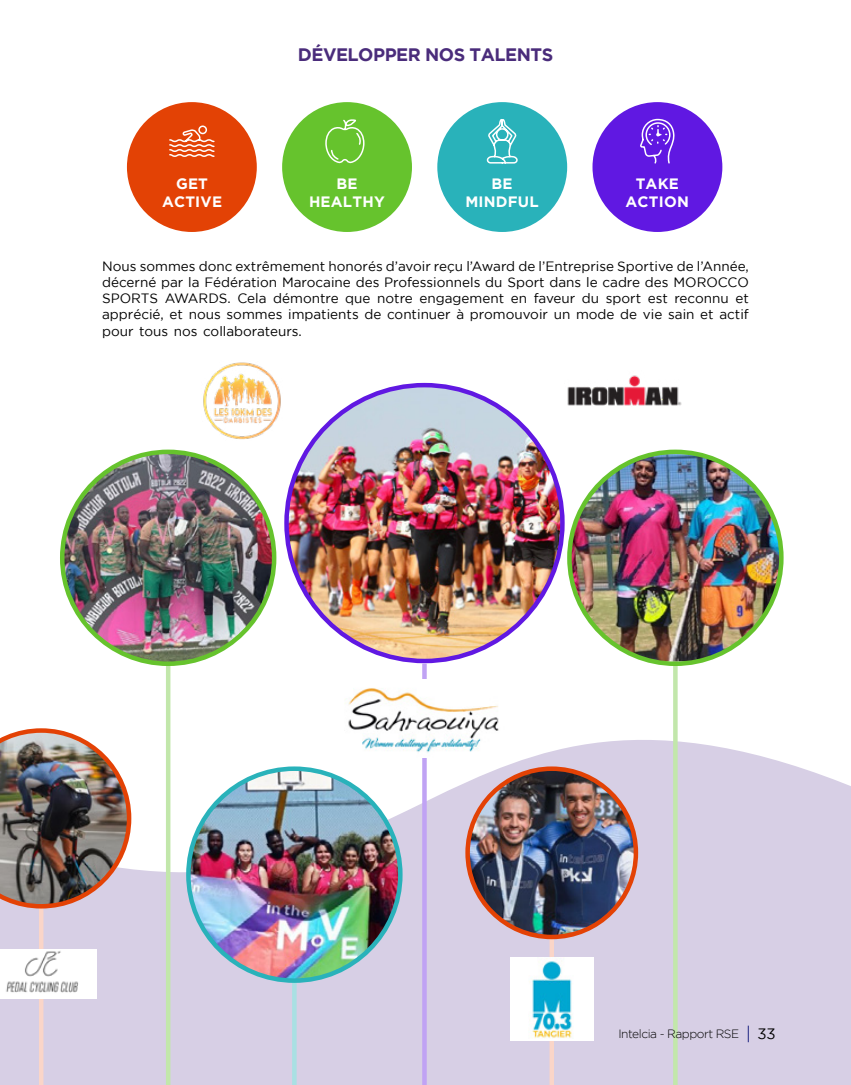
<style>
.page{position:relative;width:851px;height:1085px;background:#fff}
.page>*{position:absolute;margin:0;border:0;box-sizing:border-box;transform-origin:0 0}
.t1{font:700 18px "Gotham";letter-spacing:-.025em;color:#4a2c7b}
.t2{font:700 15px/18px "Gotham";letter-spacing:.015em;color:#fff;text-align:center}
.t3{font:15px "Gotham";color:#000}
.t4{font:13.5px/16.2px "Gotham";color:#000;text-align:justify}
.t5{font:300 12px "Gotham";letter-spacing:-.04em;color:#000}
</style>
<div class="page">
<svg style="left:131px;top:608px;width:719px;height:476px;fill:#d7cfe5"></svg>
<svg style="left:747px;top:1025px;width:1px;height:17px"></svg>
<div style="left:127px;top:102px;width:130px;height:130px;background:#e34205;border-radius:50%"></div>
<div style="left:282px;top:102px;width:130px;height:130px;background:#66c32d;border-radius:50%"></div>
<div style="left:437px;top:102px;width:130px;height:130px;background:#29b2ba;border-radius:50%"></div>
<div style="left:592px;top:102px;width:130px;height:130px;background:#6018e2;border-radius:50%"></div>
<hr style="left:422px;top:663px;width:4px;height:421px;background:#c0a3f4">
<div style="left:549px;top:890px;width:5px;height:194px;background:#fad5c8"></div>
<hr style="left:292px;top:887px;width:4px;height:197px;background:#a9e0e3">
<hr style="left:673px;top:613px;width:4px;height:471px;background:#c2e7ab">
<hr style="left:166px;top:613px;width:4px;height:471px;background:#c2e7ab">
<img style="left:286px;top:385px;width:276px;height:276px;border-radius:138px">
<img style="left:467px;top:768px;width:168px;height:168px;border-radius:84px">
<div style="left:465px;top:766px;width:173px;height:173px;border:4px solid #e34205;border-radius:50%"></div>
<img style="left:188px;top:768px;width:212px;height:212px;border-radius:106px">
<img style="left:0;top:608px;width:131px;height:476px">
<img style="left:569px;top:454px;width:212px;height:207px">
<img style="left:62px;top:452px;width:212px;height:211px;border-radius:106px">
<img style="left:345px;top:679px;width:159px;height:78px">
<img style="left:567px;top:375px;width:115px;height:31px">
<img style="left:510px;top:956px;width:83px;height:84px">
<img style="left:0;top:949px;width:97px;height:49px">
<img style="left:203px;top:362px;width:78px;height:78px">
<svg style="left:486px;top:119px;width:32px;height:45px"></svg>
<svg style="left:325px;top:119px;width:40px;height:45px"></svg>
<svg style="left:640px;top:118px;width:35px;height:46px"></svg>
<svg style="left:169px;top:125px;width:46px;height:32px"></svg>
<h1 class="t1" style="left:298px;top:44px;width:257px">DÉVELOPPER NOS TALENTS</h1>
<p class="t2" style="left:162px;top:174px;width:62px">GET<br>ACTIVE</p>
<p class="t2" style="left:309px;top:174px;width:77px">BE<br>HEALTHY</p>
<p class="t2" style="left:465px;top:174px;width:75px">BE<br>MINDFUL</p>
<p class="t2" style="left:625px;top:174px;width:65px">TAKE<br>ACTION</p>
<p class="t4" style="left:102px;top:257px;width:648px">Nous sommes donc extrêmement honorés d’avoir reçu l’Award de l’Entreprise Sportive de l’Année, décerné par la Fédération Marocaine des Professionnels du Sport dans le cadre des MOROCCO SPORTS AWARDS. Cela démontre que notre engagement en faveur du sport est reconnu et apprécié, et nous sommes impatients de continuer à promouvoir un mode de vie sain et actif pour tous nos collaborateurs.</p>
<p class="t5" style="left:618px;top:1027px;width:122px">Intelcia - Rapport RSE</p>
<p class="t3" style="left:757px;top:1025px;width:20px">33</p>
</div>
